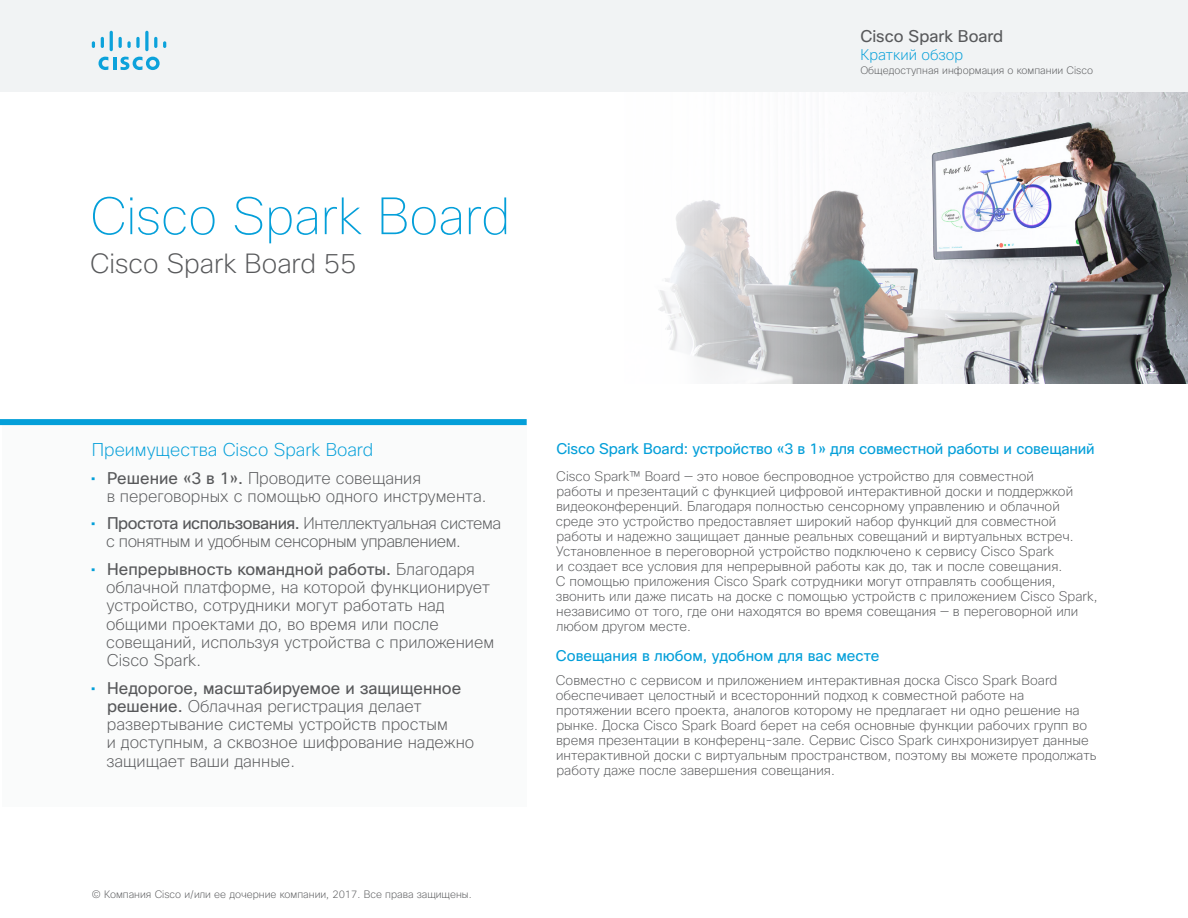
<style>
.page{position:relative;width:1188px;height:918px;background:#fff}
.page>*{position:absolute;margin:0;border:0;box-sizing:border-box;transform-origin:0 0}
.Title_Headline{font:100 51px "Cisco Sans";color:#049fd9}
.Sidebar_Intro{font:200 27px "Cisco Sans";color:#58595b}
.Sidebar_Intro1{font:200 18px "Cisco Sans";color:#049fd9}
.t1{font:200 16.5px/18.3px "Cisco Sans";color:#58595b}
.t2{font:200 16.5px/18.3px "Cisco Sans";letter-spacing:-.03em;color:#58595b}
.t3{font:16.5px "Cisco Sans";color:#58595b}
.Subhead3{font:15px "Cisco Sans";letter-spacing:-.01em;color:#049fd9}
.t4{font:200 15px "Cisco Sans";color:#049fd9}
.Body{font:200 13.5px/15px "Cisco Sans";color:#58595b}
.t5{font:200 10.5px "Cisco Sans";color:#58595b}
.s1{font-weight:400;color:#049fd9}
.s2{font-weight:400}
</style>
<div class="page">
<div style="left:0;top:0;width:1188px;height:92px;background:#f1f3f4"></div>
<svg style="left:99px;top:57px;width:61px;height:13px"></svg>
<svg style="left:92px;top:41px;width:3px;height:7px"></svg>
<svg style="left:101px;top:37px;width:3px;height:11px"></svg>
<hr style="left:110px;top:31px;width:3px;height:20px;background:#0ca2db;border-radius:2px">
<svg style="left:119px;top:37px;width:12px;height:11px"></svg>
<svg style="left:136px;top:37px;width:4px;height:11px"></svg>
<svg style="left:145px;top:31px;width:4px;height:20px"></svg>
<svg style="left:154px;top:37px;width:3px;height:11px"></svg>
<svg style="left:163px;top:41px;width:3px;height:7px"></svg>
<div style="left:2px;top:424px;width:525px;height:383px;background:#fafbfb"></div>
<div style="left:0;top:419px;width:527px;height:6px;background:#049fd9"></div>
<img style="left:658px;top:92px;width:530px;height:291px">
<p class="Title_Headline" style="left:90px;top:184px;width:422px">Cisco Spark Board</p>
<p class="Sidebar_Intro" style="left:90px;top:247px;width:268px">Cisco Spark Board 55</p>
<p class="t3" style="left:860px;top:26px;width:144px">Cisco Spark Board</p>
<p class="t4" style="left:860px;top:45px;width:104px">Краткий обзор</p>
<p class="t5" style="left:860px;top:63px;width:234px">Общедоступная информация о компании Cisco</p>
<p class="Sidebar_Intro1" style="left:92px;top:439px;width:283px">Преимущества Cisco Spark Board</p>
<p class="t1" style="left:107px;top:469px;width:381px;text-indent:-16px"><span class="s1">•</span> <span class="s2">Решение «3 в 1».</span> Проводите совещания<br>в переговорных с помощью одного инструмента.</p>
<p class="t2" style="left:106px;top:514px;width:397px;text-indent:-15px"><span class="s1">•</span> <span class="s2">Простота использования.</span> Интеллектуальная система с понятным и удобным сенсорным управлением.</p>
<p class="t1" style="left:106px;top:560px;width:390px;text-indent:-15px"><span class="s1">•</span> <span class="s2">Непрерывность командной работы.</span> Благодаря облачной платформе, на которой функционирует устройство, сотрудники могут работать над общими проектами до, во время или после совещаний, используя устройства с приложением Cisco Spark.</p>
<p class="t1" style="left:107px;top:679px;width:369px;text-indent:-16px"><span class="s1">•</span> <span class="s2">Недорогое, масштабируемое и защищенное решение.</span> Облачная регистрация делает развертывание системы устройств простым<br>и доступным, а сквозное шифрование надежно защищает ваши данные.</p>
<p class="t5" style="left:92px;top:887px;width:381px">© Компания Cisco и/или ее дочерние компании, 2017. Все права защищены.</p>
<p class="Subhead3" style="left:556px;top:439px;width:540px">Cisco Spark Board: устройство «3 в 1» для совместной работы и совещаний</p>
<p class="Body" style="left:556px;top:469px;width:543px">Cisco Spark™ Board — это новое беспроводное устройство для совместной<br>работы и презентаций с функцией цифровой интерактивной доски и поддержкой видеоконференций. Благодаря полностью сенсорному управлению и облачной среде это устройство предоставляет широкий набор функций для совместной работы и надежно защищает данные реальных совещаний и виртуальных встреч.<br>Установленное в переговорной устройство подключено к сервису Cisco Spark<br>и создает все условия для непрерывной работы как до, так и после совещания.<br>С помощью приложения Cisco Spark сотрудники могут отправлять сообщения, звонить или даже писать на доске с помощью устройств с приложением Cisco Spark, независимо от того, где они находятся во время совещания — в переговорной или любом другом месте.</p>
<p class="Subhead3" style="left:556px;top:646px;width:325px">Совещания в любом, удобном для вас месте</p>
<p class="Body" style="left:556px;top:673px;width:542px">Совместно с сервисом и приложением интерактивная доска Cisco Spark Board обеспечивает целостный и всесторонний подход к совместной работе на протяжении всего проекта, аналогов которому не предлагает ни одно решение на рынке. Доска Cisco Spark Board берет на себя основные функции рабочих групп во время презентации в конференц-зале. Сервис Cisco Spark синхронизирует данные интерактивной доски с виртуальным пространством, поэтому вы можете продолжать работу даже после завершения совещания.</p>
</div>
